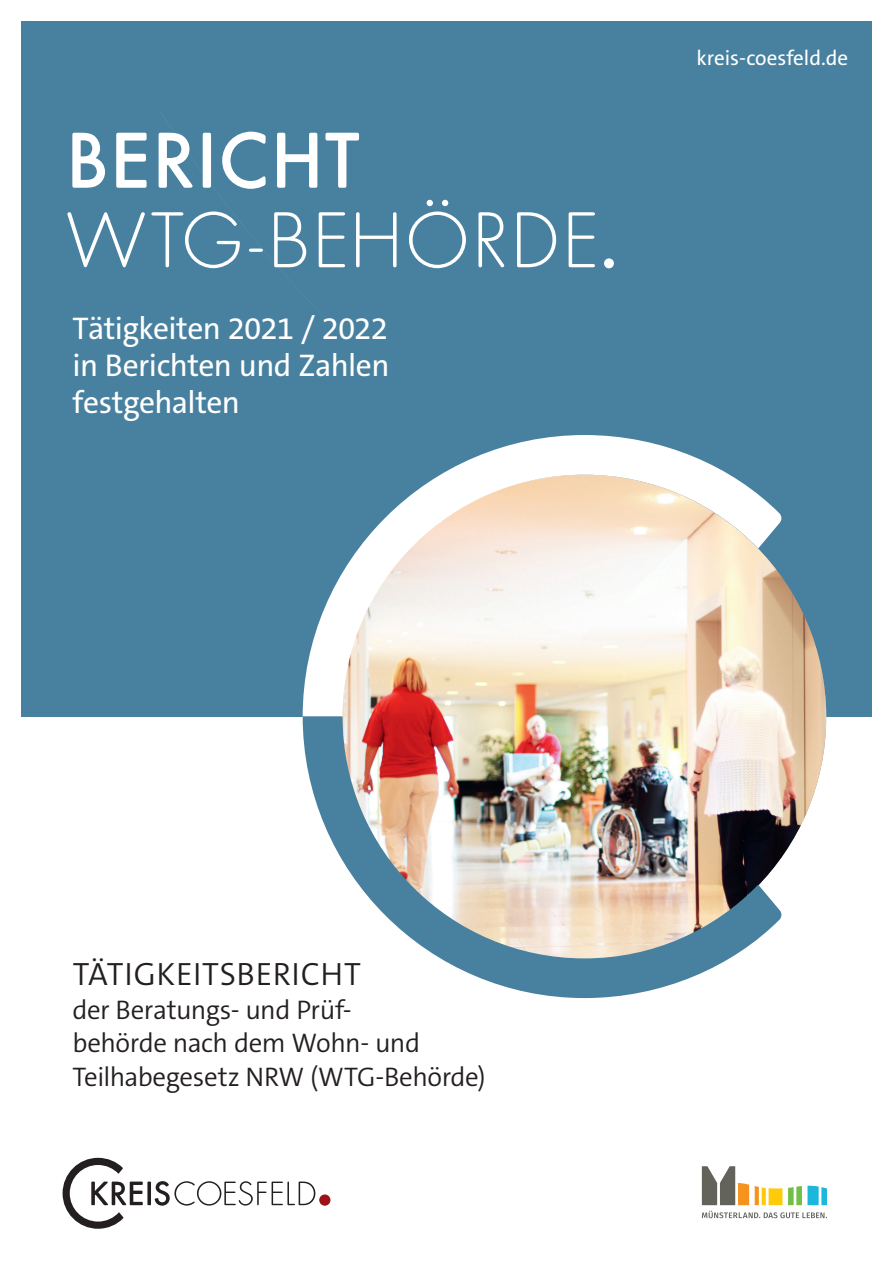
<style>
.page{position:relative;width:893px;height:1263px;background:#fff}
.page>*{position:absolute;margin:0;border:0;box-sizing:border-box;transform-origin:0 0}
.t1{font:300 82.5px/79.5px "Futura Round";letter-spacing:.005em;color:#fff}
.t2{font:300 32.4px "The Sans C5";letter-spacing:.025em;color:#231f20}
.t3{font:31.5px/36.8px "The Sans C5";letter-spacing:-.02em;color:#fff;text-align:justify}
.t4{font:300 27px/33.8px "The Sans C5";letter-spacing:-.02em;color:#231f20}
.t5{font:21px "The Sans C5";color:#fff}
.s1{font-weight:500}
</style>
<div class="page">
<div style="left:21px;top:21px;width:851px;height:695px;background:#48819f"></div>
<svg style="left:63px;top:1158px;width:252px;height:71px"></svg>
<div style="left:319px;top:1194px;width:11px;height:12px;background:#9c1418;border-radius:50%"></div>
<svg style="left:788px;top:1186px;width:39px;height:19px"></svg>
<svg style="left:702px;top:1166px;width:80px;height:39px"></svg>
<svg style="left:702px;top:1211px;width:125px;height:7px"></svg>
<img style="left:341px;top:475px;width:485px;height:484px;border-radius:242px">
<svg style="left:303px;top:435px;width:479px;height:281px"></svg>
<img style="left:303px;top:716px;width:479px;height:282px">
<h1 class="t1" style="left:66px;top:118px;width:555px"><span class="s1">BERICHT<br></span>WTG-BEHÖRDE<span class="s1">.</span></h1>
<p class="t3" style="left:73px;top:311px;width:318px">Tätigkeiten 2021 / 2022 in Berichten und Zahlen festgehalten</p>
<p class="t5" style="left:697px;top:44px;width:153px">kreis-coesfeld.de</p>
<p class="t2" style="left:73px;top:953px;width:290px">TÄTIGKEITSBERICHT</p>
<p class="t4" style="left:72px;top:993px;width:415px">der Beratungs- und Prüf-<br>behörde nach dem Wohn- und<br>Teilhabegesetz NRW (WTG-Behörde)</p>
</div>
